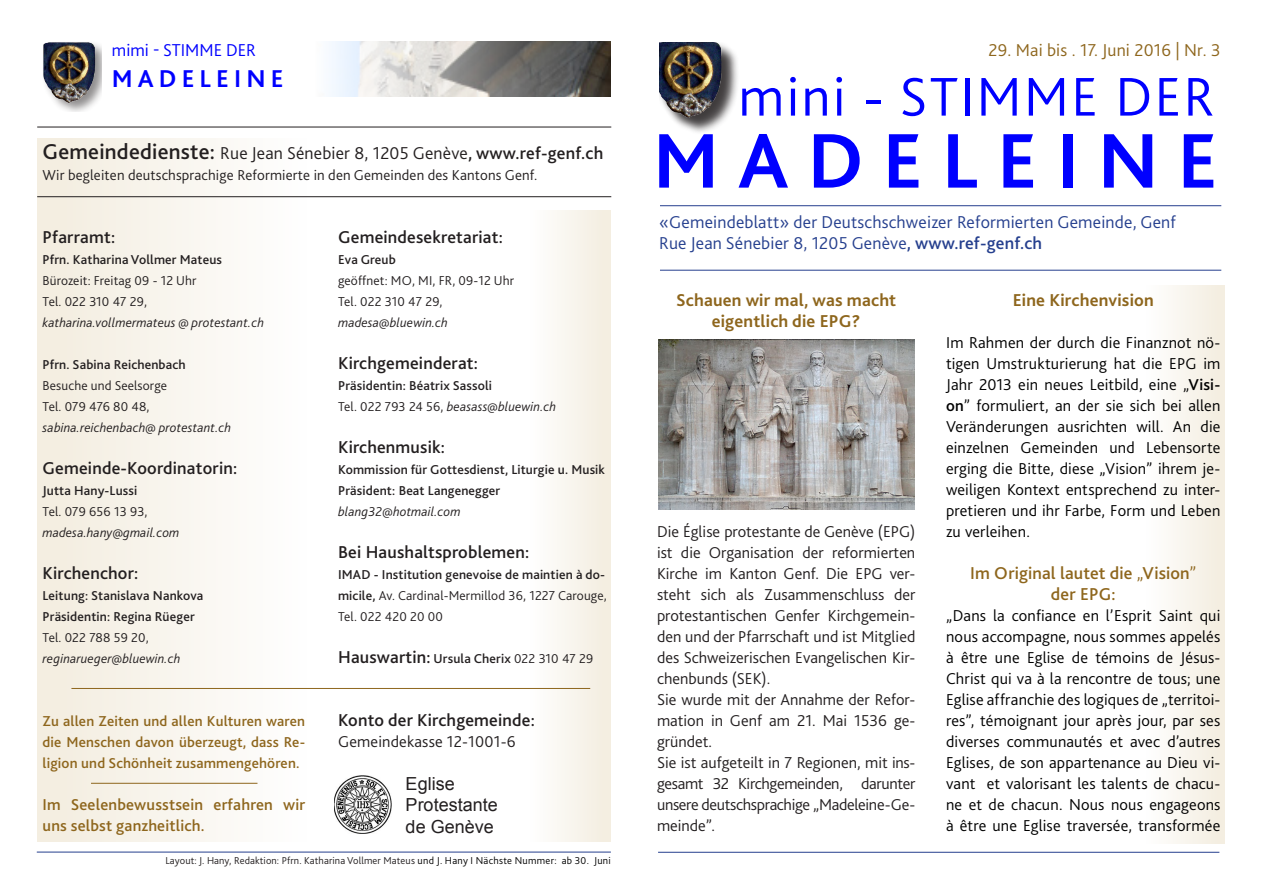
<style>
.page{position:relative;width:1263px;height:893px;background:#fff}
.page>*{position:absolute;margin:0;border:0;box-sizing:border-box;transform-origin:0 0}
.t1{font:700 81px "Bliss 2";letter-spacing:.23em;color:#00f}
.t2{font:300 57px "Bliss 2";letter-spacing:.04em;color:#00f}
.t3{font:700 25.5px "Bliss 2";letter-spacing:.2em;color:#00f}
.t4{font:500 18px "Bliss 2";letter-spacing:.01em;color:#231f20}
.t5{font:300 18px "Bliss 2";letter-spacing:.01em;color:#253f8e}
.t6{font:300 18px "Bliss 2";letter-spacing:.01em;color:#231f20}
.Untertitel_gold{font:700 18px/21px "Bliss 2";letter-spacing:.01em;color:#8e661d;text-align:center}
.Fliesstext{font:500 18px "Bliss 2";letter-spacing:.005em;color:#8e661d}
.t7{font:300 18px "Bliss 2";letter-spacing:.01em;color:#8e661d}
.t8{font:18px "Arial";color:#231f20}
.Fliesstext-2{font:700 18px "Bliss 2";letter-spacing:.015em;color:#8e661d}
.t9{font:300 18px "Bliss 2";color:#00f}
.Fliesstext-3{font:300 16.5px/21px "Bliss 2";letter-spacing:.01em;color:#000;text-align:justify}
.t10{font:300 16.5px/21px "Bliss 2";color:#231f20;text-align:justify}
.t11{font:500 16.5px/21px "Bliss 2";letter-spacing:.01em;color:#8e661d}
.t12{font:500 15px/21px "Bliss 2";letter-spacing:.01em;color:#8e661d;text-align:justify}
.t13{font:300 15px "Bliss 2";letter-spacing:.01em;color:#231f20}
.t14{font:500 13.5px "Bliss 2";letter-spacing:.01em;color:#231f20}
.t15{font:300 13.5px/21px "Bliss 2";letter-spacing:.01em;color:#231f20}
.t16{font:italic 300 13.5px "Bliss 2";letter-spacing:.01em;color:#231f20}
.t17{font:300 10.5px "Bliss 2";letter-spacing:.01em;color:#231f20}
.s1{font-weight:500;font-size:22.5px}
.s2{font-weight:500}
.s3{font-style:normal}
.s4{font-size:18px}
.s5{font-weight:300}
.s6{color:#000}
</style>
<div class="page">
<div style="left:37px;top:138px;width:568px;height:704px;background:linear-gradient(to right,#f6f1e7,#fff)"></div>
<div style="left:440px;top:210px;width:170px;height:632px;background:linear-gradient(to right,#fff,#f6f2e8)"></div>
<div style="left:1058px;top:285px;width:166px;height:558px;background:linear-gradient(to right,#fff,#f6f2e8)"></div>
<hr style="left:71px;top:688px;width:519px;height:1px;background:#8e661d">
<div style="left:661px;top:45px;width:79px;height:90px;background:#231f20;opacity:.75"></div>
<div style="left:659px;top:43px;width:76px;height:88px;background:#231f20;opacity:.5"></div>
<img style="left:659px;top:43px;width:70px;height:85px">
<hr style="left:660px;top:205px;width:561px;height:1px;background:#253f8e">
<hr style="left:660px;top:270px;width:561px;height:1px;background:#253f8e">
<hr style="left:658px;top:852px;width:561px;height:1px;background:#253f8e">
<hr style="left:37px;top:852px;width:574px;height:1px;background:#253f8e">
<img style="left:335px;top:776px;width:56px;height:57px">
<img style="left:43px;top:42px;width:59px;height:69px">
<img style="left:331px;top:42px;width:279px;height:54px">
<hr style="left:37px;top:196px;width:574px;height:1px;background:#231f20">
<hr style="left:37px;top:127px;width:574px;height:1px;background:#231f20">
<hr style="left:91px;top:783px;width:166px;height:1px;background:#8e661d">
<img style="left:659px;top:339px;width:255px;height:171px">
<p class="t9" style="left:112px;top:39px;width:146px">mimi - STIMME DER</p>
<p class="t3" style="left:112px;top:62px;width:173px">MADELEINE</p>
<p class="t6" style="left:43px;top:142px;width:562px"><span class="s1">Gemeindedienste:</span> Rue Jean Sénebier 8, 1205 Genève<span class="s2">, www.ref-genf.ch</span></p>
<p class="t13" style="left:43px;top:166px;width:496px">Wir begleiten deutschsprachige Reformierte in den Gemeinden des Kantons Genf.</p>
<p class="t4" style="left:43px;top:226px;width:74px">Pfarramt:</p>
<p class="t14" style="left:43px;top:251px;width:181px">Pfrn. Katharina Vollmer Mateus</p>
<p class="t15" style="left:43px;top:270px;width:155px">Bürozeit: Freitag 09 - 12 Uhr</p>
<p class="t15" style="left:43px;top:291px;width:106px">Tel. 022 310 47 29,</p>
<p class="t16" style="left:43px;top:314px;width:223px">katharina.vollmermateus @ protestant.ch</p>
<p class="t14" style="left:43px;top:356px;width:145px">Pfrn. Sabina Reichenbach</p>
<p class="t15" style="left:43px;top:375px;width:126px">Besuche und Seelsorge</p>
<p class="t15" style="left:43px;top:396px;width:109px">Tel. 079 476 80 48,</p>
<p class="t16" style="left:43px;top:419px;width:190px">sabina.reichenbach@ protestant.ch</p>
<p class="t4" style="left:43px;top:457px;width:196px">Gemeinde-Koordinatorin:</p>
<p class="t14" style="left:43px;top:482px;width:96px">Jutta Hany-Lussi</p>
<p class="t15" style="left:43px;top:501px;width:107px">Tel. 079 656 13 93,</p>
<p class="t16" style="left:43px;top:524px;width:138px">madesa.hany@gmail.com</p>
<p class="t4" style="left:43px;top:562px;width:97px">Kirchenchor:</p>
<p class="t14" style="left:43px;top:587px;width:162px">Leitung: Stanislava Nankova</p>
<p class="t14" style="left:43px;top:608px;width:154px">Präsidentin: Regina Rüeger</p>
<p class="t15" style="left:43px;top:627px;width:108px">Tel. 022 788 59 20,</p>
<p class="t16" style="left:43px;top:650px;width:139px">reginarueger@bluewin.ch</p>
<p class="t4" style="left:338px;top:226px;width:166px">Gemeindesekretariat:</p>
<p class="t14" style="left:338px;top:251px;width:59px">Eva Greub</p>
<p class="t15" style="left:338px;top:270px;width:178px">geöffnet: MO, MI, FR, 09-12 Uhr</p>
<p class="t15" style="left:338px;top:291px;width:106px">Tel. 022 310 47 29,</p>
<p class="t16" style="left:338px;top:314px;width:111px">madesa@bluewin.ch</p>
<p class="t4" style="left:338px;top:352px;width:142px">Kirchgemeinderat:</p>
<p class="t14" style="left:338px;top:377px;width:155px">Präsidentin: Béatrix Sassoli</p>
<p class="t16" style="left:338px;top:398px;width:219px"><span class="s3">Tel. 022 793 24 56,</span> beasass@bluewin.ch</p>
<p class="t4" style="left:338px;top:436px;width:108px">Kirchenmusik:</p>
<p class="t14" style="left:338px;top:461px;width:268px">Kommission für Gottesdienst, Liturgie u. Musik</p>
<p class="t14" style="left:338px;top:482px;width:164px">Präsident: Beat Langenegger</p>
<p class="t16" style="left:338px;top:503px;width:124px">blang32@hotmail.com</p>
<p class="t4" style="left:338px;top:541px;width:193px">Bei Haushaltsproblemen:</p>
<p class="t15" style="left:338px;top:564px;width:270px"><span class="s2">IMAD - Institution genevoise de maintien à do&shy;micile,</span> Av. Cardinal-Mermillod 36, 1227 Carouge,<br>Tel. 022 420 20 00</p>
<p class="t14" style="left:338px;top:650px;width:257px"><span class="s4">Hauswartin:</span> Ursula Cherix <span class="s5">022 310 47 29</span></p>
<p class="t4" style="left:338px;top:709px;width:198px">Konto der Kirchgemeinde:</p>
<p class="t10" style="left:338px;top:731px;width:179px">Gemeindekasse 12-1001-6</p>
<p class="t12" style="left:43px;top:711px;width:264px">Zu allen Zeiten und allen Kulturen waren die Menschen davon überzeugt, dass Re&shy;ligion und Schönheit zusammengehören.</p>
<p class="t11" style="left:43px;top:794px;width:264px">Im Seelenbewusstsein erfahren wir uns selbst ganzheitlich.</p>
<p class="t8" style="left:406px;top:772px;width:51px">Eglise</p>
<p class="t8" style="left:406px;top:793px;width:94px">Protestante</p>
<p class="t8" style="left:406px;top:815px;width:90px">de Genève</p>
<p class="t17" style="left:165px;top:853px;width:447px">Layout: J. Hany, Redaktion: Pfrn. Katharina Vollmer Mateus <span class="s6">und J. Hany I Nächste Nummer: ab 30. Juni</span></p>
<p class="t7" style="left:988px;top:39px;width:233px">29. Mai bis . 17. Juni 2016 | Nr. 3</p>
<p class="t2" style="left:738px;top:61px;width:477px">mini - STIMME DER</p>
<p class="t1" style="left:653px;top:110px;width:567px">MADELEINE</p>
<p class="t5" style="left:659px;top:211px;width:518px">«Gemeindeblatt» der Deutschschweizer Reformierten Gemeinde, Genf</p>
<p class="t5" style="left:659px;top:232px;width:385px">Rue Jean Sénebier 8, 1205 Genève<span class="s2">, www.ref-genf.ch</span></p>
<p class="Untertitel_gold" style="left:676px;top:290px;width:222px">Schauen wir mal, was macht eigentlich die EPG?</p>
<p class="t10" style="left:657px;top:521px;width:260px">Die Église protestante de Genève (EPG) ist die Organisation der reformierten Kirche im Kanton Genf. Die EPG ver&shy;steht sich als Zusammenschluss der protestantischen Genfer Kirchgemein&shy;den und der Pfarrschaft und ist Mitglied des Schweizerischen Evangelischen Kir&shy;chenbunds (SEK).</p>
<p class="t10" style="left:657px;top:689px;width:260px">Sie wurde mit der Annahme der Refor&shy;mation in Genf am 21. Mai 1536 ge&shy;gründet.</p>
<p class="t10" style="left:657px;top:752px;width:260px">Sie ist aufgeteilt in 7 Regionen, mit ins&shy;gesamt 32 Kirchgemeinden, darunter unsere deutschsprachige „Madeleine-Ge&shy;meinde”.</p>
<p class="Fliesstext-2" style="left:1013px;top:289px;width:143px">Eine Kirchenvision</p>
<p class="Fliesstext-3" style="left:946px;top:332px;width:276px">Im Rahmen der durch die Finanznot nö&shy;tigen Umstrukturierung hat die EPG im Jahr 2013 ein neues Leitbild, eine „<span class="s2">Visi&shy;on</span>” formuliert, an der sie sich bei allen Veränderungen ausrichten will. An die einzelnen Gemeinden und Lebensorte erging die Bitte, diese „Vision” ihrem je&shy;weiligen Kontext entsprechend zu inter&shy;pretieren und ihr Farbe, Form und Leben zu verleihen.</p>
<p class="Fliesstext" style="left:970px;top:562px;width:228px">Im Original lautet die <span class="s5">„</span>Vision<span class="s5">”</span></p>
<p class="Fliesstext" style="left:1051px;top:583px;width:66px">der EPG:</p>
<p class="Fliesstext-3" style="left:946px;top:605px;width:276px">„Dans la confiance en l’Esprit Saint qui nous accompagne, nous sommes appelés à être une Eglise de témoins de Jésus-Christ qui va à la rencontre de tous; une Eglise affranchie des logiques de „territoi&shy;res”, témoignant jour après jour, par ses diverses communautés et avec d’autres Eglises, de son appartenance au Dieu vi&shy;vant et valorisant les talents de chacu&shy;ne et de chacun. Nous nous engageons à être une Eglise traversée, transformée</p>
</div>
